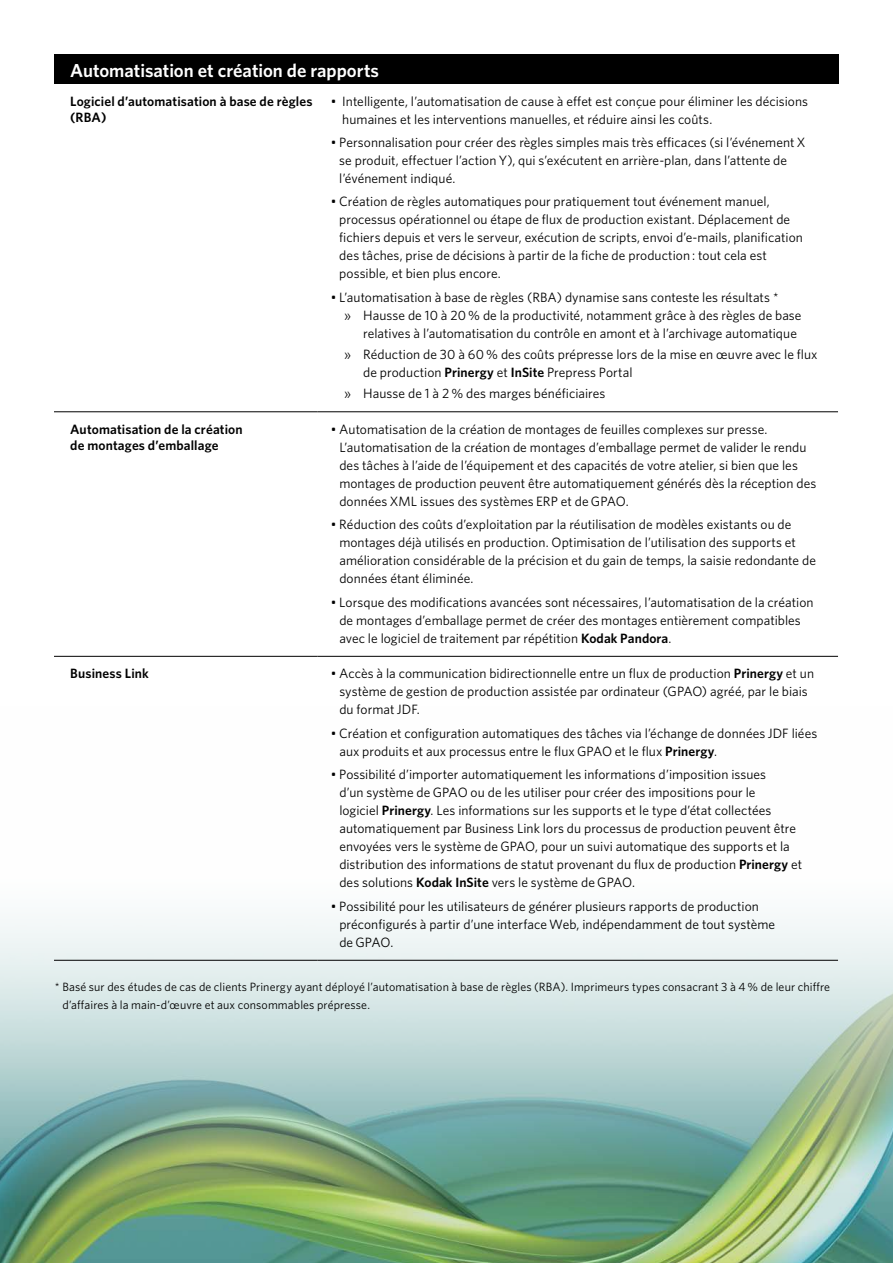
<style>
.page{position:relative;width:893px;height:1263px;background:#fff}
.page>*{position:absolute;margin:0;border:0;box-sizing:border-box;transform-origin:0 0}
.t1{font:600 18.75px "Whitney K";color:#fff}
.t2{font:13.5px/18px "Whitney K";letter-spacing:.005em;color:#000}
.t3{font:600 13.5px/16.5px "Whitney K";letter-spacing:.01em;color:#000}
.t4{font:12px/17.2px "Whitney K";letter-spacing:.01em;color:#000}
.s1{font-weight:600}
</style>
<div class="page">
<img style="left:0;top:919px;width:893px;height:344px">
<div style="left:54px;top:54px;width:784px;height:29px;background:#000"></div>
<hr style="left:54px;top:411px;width:263px;height:1px;background:#000">
<hr style="left:54px;top:656px;width:263px;height:1px;background:#000">
<hr style="left:317px;top:656px;width:521px;height:1px;background:#000">
<hr style="left:54px;top:960px;width:263px;height:1px;background:#000">
<hr style="left:317px;top:960px;width:521px;height:1px;background:#000">
<hr style="left:317px;top:411px;width:521px;height:1px;background:#000">
<h1 class="t1" style="left:70px;top:58px;width:310px">Automatisation et création de rapports</h1>
<p class="t3" style="left:70px;top:92px;width:244px">Logiciel d’automatisation à base de règles (RBA)</p>
<p class="t2" style="left:342px;top:92px;width:467px;text-indent:-12px">• Intelligente, l’automatisation de cause à effet est conçue pour éliminer les décisions humaines et les interventions manuelles, et réduire ainsi les coûts.</p>
<p class="t2" style="left:339px;top:133px;width:468px;text-indent:-9px">• Personnalisation pour créer des règles simples mais très efficaces (si l’événement X se produit, effectuer l’action Y), qui s’exécutent en arrière-plan, dans l’attente de l’événement indiqué.</p>
<p class="t2" style="left:339px;top:192px;width:465px;text-indent:-9px">• Création de règles automatiques pour pratiquement tout événement manuel, processus opérationnel ou étape de flux de production existant. Déplacement de fichiers depuis et vers le serveur, exécution de scripts, envoi d’e-mails, planification des tâches, prise de décisions à partir de la fiche de production : tout cela est possible, et bien plus encore.</p>
<p class="t2" style="left:331px;top:288px;width:449px">• L’automatisation à base de règles (RBA) dynamise sans conteste les résultats *</p>
<p class="t2" style="left:344px;top:306px;width:459px">» Hausse de 10 à 20 % de la productivité, notamment grâce à des règles de base</p>
<p class="t2" style="left:363px;top:324px;width:435px">relatives à l’automatisation du contrôle en amont et à l’archivage automatique</p>
<p class="t2" style="left:363px;top:345px;width:456px;text-indent:-19px">» Réduction de 30 à 60 % des coûts prépresse lors de la mise en œuvre avec le flux de production <span class="s1">Prinergy</span> et <span class="s1">InSite</span> Prepress Portal</p>
<p class="t2" style="left:344px;top:384px;width:263px">» Hausse de 1 à 2 % des marges bénéficiaires</p>
<p class="t3" style="left:70px;top:421px;width:174px">Automatisation de la création de montages d’emballage</p>
<p class="t2" style="left:339px;top:420px;width:478px;text-indent:-9px">• Automatisation de la création de montages de feuilles complexes sur presse.<br>L’automatisation de la création de montages d’emballage permet de valider le rendu des tâches à l’aide de l’équipement et des capacités de votre atelier, si bien que les montages de production peuvent être automatiquement générés dès la réception des données XML issues des systèmes ERP et de GPAO.</p>
<p class="t2" style="left:339px;top:515px;width:478px;text-indent:-9px">• Réduction des coûts d’exploitation par la réutilisation de modèles existants ou de montages déjà utilisés en production. Optimisation de l’utilisation des supports et amélioration considérable de la précision et du gain de temps, la saisie redondante de données étant éliminée.</p>
<p class="t2" style="left:339px;top:593px;width:476px;text-indent:-9px">• Lorsque des modifications avancées sont nécessaires, l’automatisation de la création de montages d’emballage permet de créer des montages entièrement compatibles avec le logiciel de traitement par répétition <span class="s1">Kodak Pandora</span>.</p>
<p class="t3" style="left:70px;top:665px;width:80px">Business Link</p>
<p class="t2" style="left:339px;top:664px;width:476px;text-indent:-9px">• Accès à la communication bidirectionnelle entre un flux de production <span class="s1">Prinergy</span> et un système de gestion de production assistée par ordinateur (GPAO) agréé, par le biais du format JDF.</p>
<p class="t2" style="left:339px;top:724px;width:479px;text-indent:-9px">• Création et configuration automatiques des tâches via l’échange de données JDF liées aux produits et aux processus entre le flux GPAO et le flux <span class="s1">Prinergy</span>.</p>
<p class="t2" style="left:339px;top:765px;width:464px;text-indent:-9px">• Possibilité d’importer automatiquement les informations d’imposition issues<br>d’un système de GPAO ou de les utiliser pour créer des impositions pour le<br>logiciel <span class="s1">Prinergy</span>. Les informations sur les supports et le type d’état collectées automatiquement par Business Link lors du processus de production peuvent être envoyées vers le système de GPAO, pour un suivi automatique des supports et la distribution des informations de statut provenant du flux de production <span class="s1">Prinergy</span> et des solutions <span class="s1">Kodak InSite</span> vers le système de GPAO.</p>
<p class="t2" style="left:339px;top:896px;width:437px;text-indent:-9px">• Possibilité pour les utilisateurs de générer plusieurs rapports de production préconfigurés à partir d’une interface Web, indépendamment de tout système de GPAO.</p>
<p class="t4" style="left:62px;top:978px;width:769px;text-indent:-7px">* Basé sur des études de cas de clients Prinergy ayant déployé l’automatisation à base de règles (RBA). Imprimeurs types consacrant 3 à 4 % de leur chiffre d’affaires à la main-d’œuvre et aux consommables prépresse.</p>
</div>
